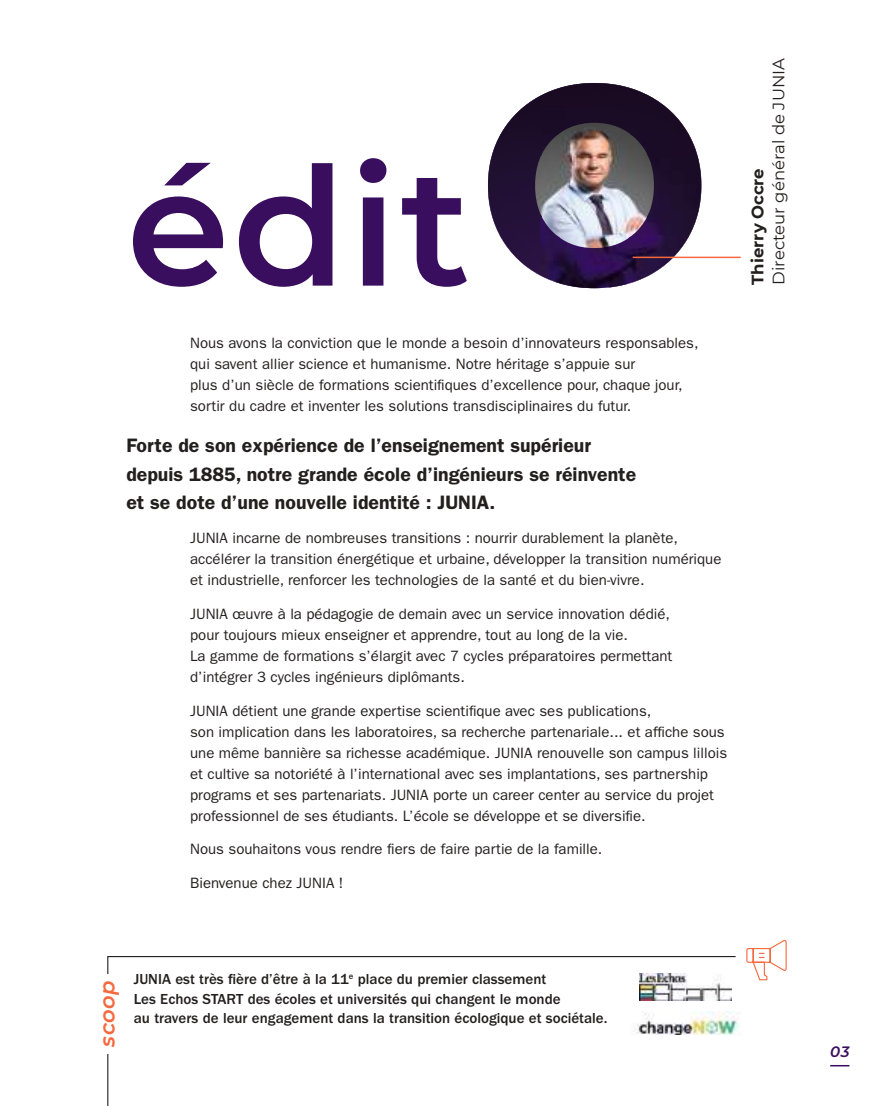
<style>
.page{position:relative;width:893px;height:1106px;background:#fff}
.page>*{position:absolute;margin:0;border:0;box-sizing:border-box;transform-origin:0 0}
.t1{font:600 165px "Montserrat";color:#390e5e}
.t2{font:italic 600 21px "Montserrat";color:#f6683e}
.t3{font:600 19.5px/28.5px "ITC Franklin Gothic Std";color:#241f1f}
.t4{font:16.5px "Montserrat";color:#241f1f}
.t5{font:700 16.5px "Montserrat";color:#241f1f}
.t6{font:15px/21px "ITC Franklin Gothic Std";color:#241f1f}
.t7{font:500 15px/19.5px "ITC Franklin Gothic Std";color:#241f1f}
.t8{font:italic 600 15px "Montserrat";color:#3a0e5f}
</style>
<div class="page">
<svg style="left:830px;top:1065px;width:19px;height:1px"></svg>
<img style="left:488px;top:83px;width:213px;height:205px">
<hr style="left:633px;top:256px;width:108px;height:2px;background:#f6683e">
<svg style="left:107px;top:956px;width:629px;height:150px"></svg>
<div style="left:95px;top:974px;width:20px;height:79px;background:#fff"></div>
<svg style="left:746px;top:940px;width:41px;height:40px"></svg>
<img style="left:630px;top:1011px;width:109px;height:23px">
<img style="left:640px;top:974px;width:92px;height:27px">
<p class="t4" style="left:767px;top:285px;width:228px;rotate:-90deg">Directeur général de JUNIA</p>
<h1 class="t1" style="left:127px;top:110px;width:345px">édit</h1>
<p class="t5" style="left:746px;top:285px;width:118px;rotate:-90deg">Thierry Occre</p>
<p class="t6" style="left:190px;top:332px;width:510px">Nous avons la conviction que le monde a besoin d’innovateurs responsables, qui savent allier science et humanisme. Notre héritage s’appuie sur<br>plus d’un siècle de formations scientifiques d’excellence pour, chaque jour, sortir du cadre et inventer les solutions transdisciplinaires du futur.</p>
<h3 class="t3" style="left:126px;top:431px;width:511px">Forte de son expérience de l’enseignement supérieur depuis 1885, notre grande école d’ingénieurs se réinvente et se dote d’une nouvelle identité : JUNIA.</h3>
<p class="t6" style="left:190px;top:527px;width:533px">JUNIA incarne de nombreuses transitions : nourrir durablement la planète, accélérer la transition énergétique et urbaine, développer la transition numérique et industrielle, renforcer les technologies de la santé et du bien-vivre.</p>
<p class="t6" style="left:190px;top:603px;width:484px">JUNIA œuvre à la pédagogie de demain avec un service innovation dédié, pour toujours mieux enseigner et apprendre, tout au long de la vie.<br>La gamme de formations s’élargit avec 7 cycles préparatoires permettant d’intégrer 3 cycles ingénieurs diplômants.</p>
<p class="t6" style="left:190px;top:700px;width:539px">JUNIA détient une grande expertise scientifique avec ses publications,<br>son implication dans les laboratoires, sa recherche partenariale... et affiche sous une même bannière sa richesse académique. JUNIA renouvelle son campus lillois et cultive sa notoriété à l’international avec ses implantations, ses partnership programs et ses partenariats. JUNIA porte un career center au service du projet professionnel de ses étudiants. L’école se développe et se diversifie.</p>
<p class="t6" style="left:190px;top:839px;width:414px">Nous souhaitons vous rendre fiers de faire partie de la famille.</p>
<p class="t6" style="left:190px;top:872px;width:155px">Bienvenue chez JUNIA !</p>
<h2 class="t2" style="left:93px;top:1046px;width:68px;rotate:-90deg">scoop</h2>
<p class="t7" style="left:134px;top:969px;width:475px">JUNIA est très fière d’être à la 11<sup>e</sup> place du premier classement<br>Les Echos START des écoles et universités qui changent le monde<br>au travers de leur engagement dans la transition écologique et sociétale.</p>
<p class="t8" style="left:830px;top:1040px;width:21px">03</p>
</div>
